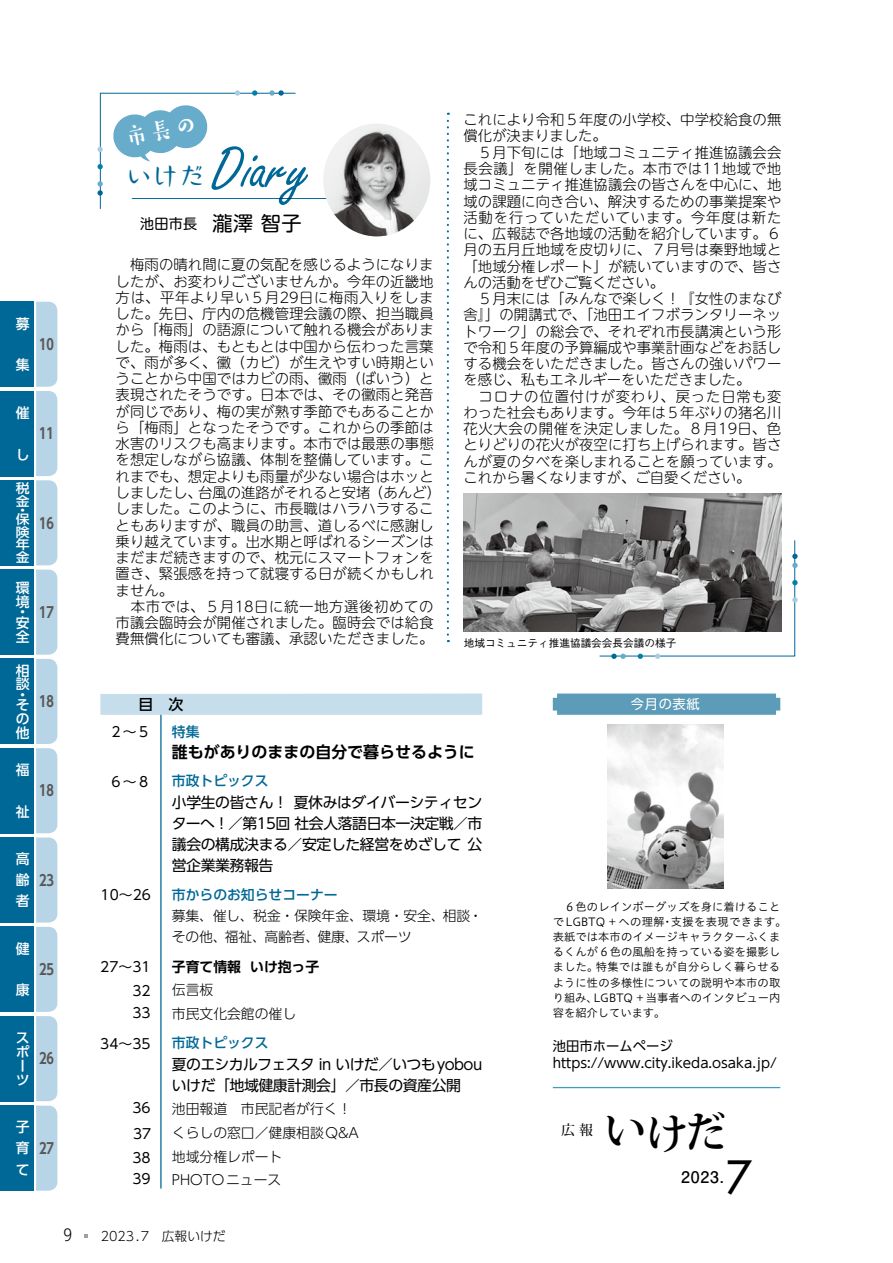
<style>
.page{position:relative;width:893px;height:1263px;background:#fff}
.page>*{position:absolute;margin:0;border:0;box-sizing:border-box;transform-origin:0 0}
.t1{font:60.9px "Freestyle Script Std";color:#006896}
.t2{font:500 44.7px "Futura Std";color:#000}
.t3{font:700 42.45px "Koz Min Pro";color:#000}
.t4{font:500 26.4px "Honami Std";color:#006896}
.t5{font:700 15.9px "UD Shin Go Pr 6 De";color:#000}
.t6{font:700 15.9px "Futo Go B101 Pr 6";color:#000}
.t7{font:14.85px/21.1px "UD Shin Go Pr 6";letter-spacing:-.03em;color:#000;text-align:justify}
.t8{font:700 14.85px "UD Shin Go Pr 6 De";color:#595757}
.t9{font:500 14.85px "UD Shin Go Pr 6";color:#000}
.t10{font:300 14.4px/16.2px "UD Shin M Go Pr 6";letter-spacing:.01em;color:#000}
.t11{font:14.1px "UD Shin M Go Pr 6";color:#000}
.t12{font:300 13.8px/23.7px "UD Shin Go Pr 6";color:#000}
.t13{font:13.8px/24.9px "UD Shin Go Pr 6";color:#000}
.t14{font:500 13.8px/13.8px "UD Shin Go Pr 6";color:#fff}
.t15{font:500 13.8px "UD Shin Go Pr 6";color:#006896}
.t16{font:700 13.8px "UD Shin Go Pr 6 De";color:#000}
.t17{font:500 13.8px "Koz Min Pro";color:#000}
.t18{font:13.5px "UD Shin Go Pr 6";color:#000}
.t19{font:13.35px "UD Shin Go Pr 6";letter-spacing:.005em;color:#000}
.t20{font:13.35px "UD Shin Go Pr 6";letter-spacing:.05em;color:#fff}
.t21{font:300 12.75px "UD Shin Go Pr 6";color:#000}
.t22{font:500 12.75px/12.6px "UD Shin Go Pr 6";color:#fff;scale:1.09 1}
.t23{font:11.25px/15.1px "Hiragino UD Sans Std W3";letter-spacing:.01em;color:#000}
.t24{font:500 10.65px "Gothic BBB Pr 6";color:#000}
.s1{font-size:20.25px}
.s2{font-size:15.9px}
</style>
<div class="page">
<svg style="left:447px;top:113px;width:2px;height:529px"></svg>
<div style="left:0;top:1016px;width:34px;height:85px;background:#006896"></div>
<div style="left:0;top:1106px;width:34px;height:85px;background:#006896"></div>
<div style="left:0;top:927px;width:34px;height:85px;background:#006896"></div>
<div style="left:0;top:837px;width:34px;height:85px;background:#006896"></div>
<div style="left:0;top:748px;width:34px;height:85px;background:#006896"></div>
<div style="left:0;top:659px;width:34px;height:85px;background:#006896"></div>
<div style="left:0;top:570px;width:34px;height:85px;background:#006896"></div>
<div style="left:0;top:480px;width:34px;height:85px;background:#006896"></div>
<div style="left:0;top:391px;width:34px;height:85px;background:#006896"></div>
<div style="left:0;top:302px;width:34px;height:85px;background:#006896"></div>
<svg style="left:36px;top:302px;width:21px;height:889px;background:#bbd7e7"></svg>
<hr style="left:132px;top:198px;width:251px;height:1px;background:#006896">
<svg style="left:553px;top:693px;width:227px;height:22px;background:#64a0bb"></svg>
<hr style="left:553px;top:1087px;width:227px;height:1px;background:#419cc0">
<hr style="left:160px;top:702px;width:2px;height:486px;background:#006896">
<div style="left:100px;top:693px;width:382px;height:22px;background:#c6deeb"></div>
<img style="left:608px;top:725px;width:115px;height:163px">
<svg style="left:599px;top:540px;width:199px;height:119px"></svg>
<img style="left:323px;top:124px;width:107px;height:112px">
<img style="left:464px;top:494px;width:317px;height:138px">
<svg style="left:97px;top:90px;width:199px;height:119px"></svg>
<p class="t14" style="left:16px;top:316px;width:15px">募</p>
<p class="t14" style="left:16px;top:358px;width:15px">集</p>
<p class="t8" style="left:39px;top:332px;width:16px">10</p>
<p class="t14" style="left:16px;top:405px;width:15px">催</p>
<p class="t14" style="left:16px;top:447px;width:14px">し</p>
<p class="t22" style="left:16px;top:482px;width:14px">税金</p>
<p class="t22" style="left:16px;top:505px;width:14px;line-height:9.1px">・保</p>
<p class="t22" style="left:16px;top:525px;width:14px;text-align:justify">険年金</p>
<p class="t14" style="left:16px;top:581px;width:15px">環境</p>
<p class="t14" style="left:16px;top:607px;width:15px;line-height:10.4px">・安</p>
<p class="t14" style="left:16px;top:629px;width:15px">全</p>
<p class="t14" style="left:16px;top:663px;width:15px">相談</p>
<p class="t14" style="left:16px;top:689px;width:14px;line-height:10.4px">・そ</p>
<p class="t14" style="left:16px;top:711px;width:15px">の他</p>
<p class="t14" style="left:16px;top:763px;width:15px">福</p>
<p class="t14" style="left:16px;top:804px;width:15px">祉</p>
<p class="t8" style="left:39px;top:421px;width:16px">11</p>
<p class="t8" style="left:39px;top:511px;width:16px">16</p>
<p class="t8" style="left:39px;top:600px;width:16px">17</p>
<p class="t8" style="left:39px;top:689px;width:16px">18</p>
<p class="t8" style="left:39px;top:779px;width:16px">18</p>
<p class="t14" style="left:16px;top:848px;width:15px;line-height:21.1px;text-align:justify">高齢者</p>
<p class="t8" style="left:39px;top:868px;width:16px">23</p>
<p class="t14" style="left:16px;top:941px;width:15px">健</p>
<p class="t14" style="left:16px;top:983px;width:15px">康</p>
<p class="t8" style="left:39px;top:957px;width:16px">25</p>
<p class="t14" style="left:16px;top:1031px;width:15px">スポーツ</p>
<p class="t14" style="left:16px;top:1116px;width:15px;line-height:21.1px;text-align:justify">子育て</p>
<p class="t8" style="left:39px;top:1046px;width:16px">26</p>
<p class="t8" style="left:39px;top:1136px;width:16px">27</p>
<h3 class="t4" style="left:126px;top:157px;width:81px">いけだ</h3>
<h1 class="t1" style="left:212px;top:132px;width:98px">Diary</h1>
<p class="t11" style="left:140px;top:212px;width:163px">池田市長　<span class="s1">瀧澤 智子</span></p>
<p class="t10" style="left:116px;top:256px;width:327px">　梅雨の晴れ間に夏の気配を感じるようになりましたが、お変わりございませんか。今年の近畿地方は、平年より早い５月29日に梅雨入りをしました。先日、庁内の危機管理会議の際、担当職員から「梅雨」の語源について触れる機会がありました。梅雨は、もともとは中国から伝わった言葉で、雨が多く、黴（カビ）が生えやすい時期ということから中国ではカビの雨、黴雨（ばいう）と表現されたそうです。日本では、その黴雨と発音が同じであり、梅の実が熟す季節でもあることから「梅雨」となったそうです。これからの季節は水害のリスクも高まります。本市では最悪の事態を想定しながら協議、体制を整備しています。これまでも、想定よりも雨量が少ない場合はホッとしましたし、台風の進路がそれると安堵（あんど）しました。このように、市長職はハラハラすることもありますが、職員の助言、道しるべに感謝し乗り越えています。出水期と呼ばれるシーズンはまだまだ続きますので、枕元にスマートフォンを置き、緊張感を持って就寝する日が続くかもしれません。<br>　本市では、５月18日に統一地方選後初めての市議会臨時会が開催されました。臨時会では給食費無償化についても審議、承認いただきました。</p>
<p class="t9" style="left:139px;top:692px;width:46px">目　次</p>
<p class="t10" style="left:463px;top:111px;width:320px">これにより令和５年度の小学校、中学校給食の無償化が決まりました。<br>　５月下旬には「地域コミュニティ推進協議会会長会議」を開催しました。本市では11地域で地域コミュニティ推進協議会の皆さんを中心に、地域の課題に向き合い、解決するための事業提案や活動を行っていただいています。今年度は新たに、広報誌で各地域の活動を紹介しています。６月の五月丘地域を皮切りに、７月号は秦野地域と「地域分権レポート」が続いていますので、皆さんの活動をぜひご覧ください。<br>　５月末には「みんなで楽しく！『女性のまなび舎』」の開講式で、「池田エイフボランタリーネットワーク」の総会で、それぞれ市長講演という形で令和５年度の予算編成や事業計画などをお話しする機会をいただきました。皆さんの強いパワーを感じ、私もエネルギーをいただきました。<br>　コロナの位置付けが変わり、戻った日常も変わった社会もあります。今年は５年ぶりの猪名川花火大会の開催を決定しました。８月19日、色とりどりの花火が夜空に打ち上げられます。皆さんが夏の夕べを楽しまれることを願っています。これから暑くなりますが、ご自愛ください。</p>
<p class="t24" style="left:464px;top:635px;width:214px">地域コミュニティ推進協議会会長会議の様子</p>
<p class="t20" style="left:631px;top:693px;width:71px">今月の表紙</p>
<p class="t15" style="left:172px;top:720px;width:29px">特集</p>
<p class="t5" style="left:172px;top:739px;width:304px">誰もがありのままの自分で暮らせるように</p>
<p class="t15" style="left:172px;top:769px;width:98px">市政トピックス</p>
<p class="t7" style="left:172px;top:791px;width:312px">小学生の皆さん！ 夏休みはダイバーシティセンターへ！／第15回 社会人落語日本一決定戦／市議会の構成決まる／安定した経営をめざして 公営企業業務報告</p>
<p class="t15" style="left:172px;top:883px;width:167px">市からのお知らせコーナー</p>
<p class="t12" style="left:172px;top:905px;width:312px;line-height:21.1px">募集、催し、税金・保険年金、環境・安全、相談・その他、福祉、高齢者、健康、スポーツ</p>
<p class="t16" style="left:172px;top:955px;width:149px">子育て情報 いけ抱っ子</p>
<p class="t12" style="left:172px;top:978px;width:126px;line-height:23.2px">伝言板<br>市民文化会館の催し</p>
<p class="t15" style="left:172px;top:1032px;width:98px">市政トピックス</p>
<p class="t7" style="left:172px;top:1054px;width:312px">夏のエシカルフェスタ in いけだ／いつもyobouいけだ「地域健康計測会」／市長の資産公開</p>
<p class="t12" style="left:172px;top:1096px;width:189px">池田報道　市民記者が行く！くらしの窓口／健康相談Q&amp;A地域分権レポート<br>PHOTOニュース</p>
<p class="t13" style="left:109px;top:719px;width:43px">２〜５</p>
<p class="t13" style="left:109px;top:768px;width:43px">６〜８</p>
<p class="t13" style="left:101px;top:882px;width:52px">10〜26</p>
<p class="t23" style="left:553px;top:898px;width:235px">　６色のレインボーグッズを身に着けることでLGBTQ＋への理解・支援を表現できます。表紙では本市のイメージキャラクターふくまるくんが６色の風船を持っている姿を撮影しました。特集では誰もが自分らしく暮らせるように性の多様性についての説明や本市の取り組み、LGBTQ＋当事者へのインタビュー内容を紹介しています。</p>
<p class="t13" style="left:100px;top:954px;width:52px">27〜31</p>
<p class="t13" style="left:132px;top:979px;width:20px;line-height:22px">32<br>33</p>
<p class="t13" style="left:100px;top:1031px;width:52px">34〜35</p>
<p class="t19" style="left:553px;top:1035px;width:122px">池田市ホームページ</p>
<p class="t18" style="left:553px;top:1052px;width:226px">https://www.city.ikeda.osaka.jp/</p>
<p class="t13" style="left:132px;top:1095px;width:21px;text-align:justify">36<br>37<br>38</p>
<p class="t13" style="left:132px;top:1166px;width:20px">39</p>
<p class="t6" style="left:681px;top:1164px;width:44px">2023.</p>
<p class="t17" style="left:561px;top:1120px;width:33px">広報</p>
<h3 class="t3" style="left:604px;top:1101px;width:124px">いけだ</h3>
<h2 class="t2" style="left:726px;top:1149px;width:27px">7</h2>
<p class="t21" style="left:64px;top:1225px;width:163px"><span class="s2">9</span> 　2023.7　広報いけだ</p>
</div>
